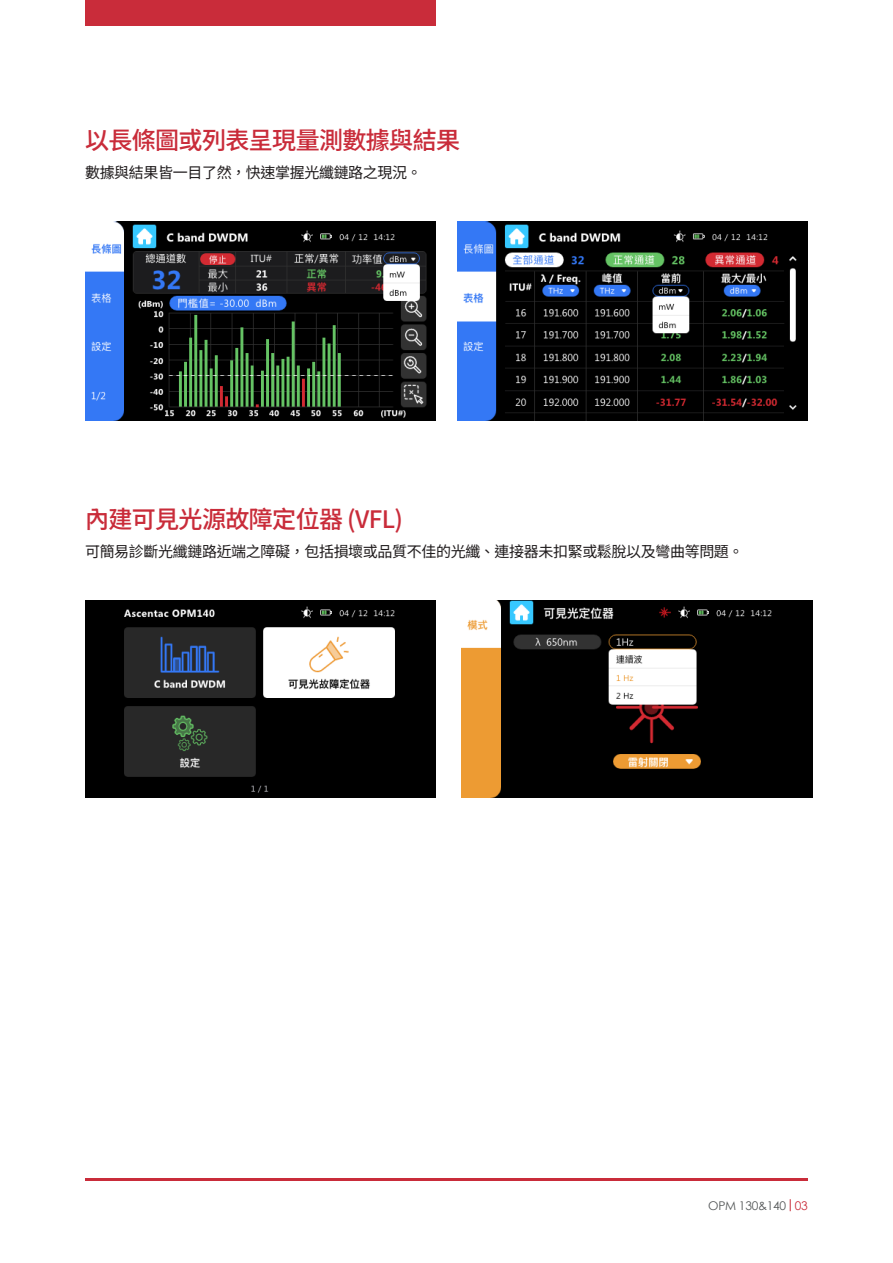
<style>
.page{position:relative;width:893px;height:1263px;background:#fff}
.page>*{position:absolute;margin:0;border:0;box-sizing:border-box;transform-origin:0 0}
.t1{font:500 24px "Noto Sans TC";letter-spacing:-.025em;color:#c92c3a}
.t2{font:15px "Noto Sans TC";letter-spacing:-.025em;color:#231f20}
.t3{font:12px "Century Gothic";letter-spacing:-.025em;color:#545758}
.s1{color:#c92c3a}
</style>
<div class="page">
<div style="left:85px;top:0;width:351px;height:26px;background:#c92c3a"></div>
<svg style="left:85px;top:1178px;width:723px;height:2px"></svg>
<svg style="left:790px;top:1199px;width:1px;height:12px"></svg>
<img style="left:85px;top:222px;width:350px;height:199px">
<img style="left:457px;top:222px;width:350px;height:199px">
<img style="left:85px;top:600px;width:350px;height:197px">
<img style="left:462px;top:600px;width:350px;height:197px">
<p class="t1" style="left:85px;top:126px;width:377px">以長條圖或列表呈現量測數據與結果</p>
<p class="t2" style="left:85px;top:164px;width:338px">數據與結果皆一目了然，快速掌握光纖鏈路之現況。</p>
<p class="t1" style="left:85px;top:505px;width:320px">內建可見光源故障定位器 (VFL)</p>
<p class="t2" style="left:85px;top:543px;width:660px">可簡易診斷光纖鏈路近端之障礙，包括損壞或品質不佳的光纖、連接器未扣緊或鬆脫以及彎曲等問題。</p>
<p class="t3" style="left:708px;top:1197px;width:101px">OPM 130&amp;140 <span class="s1">03</span></p>
</div>
